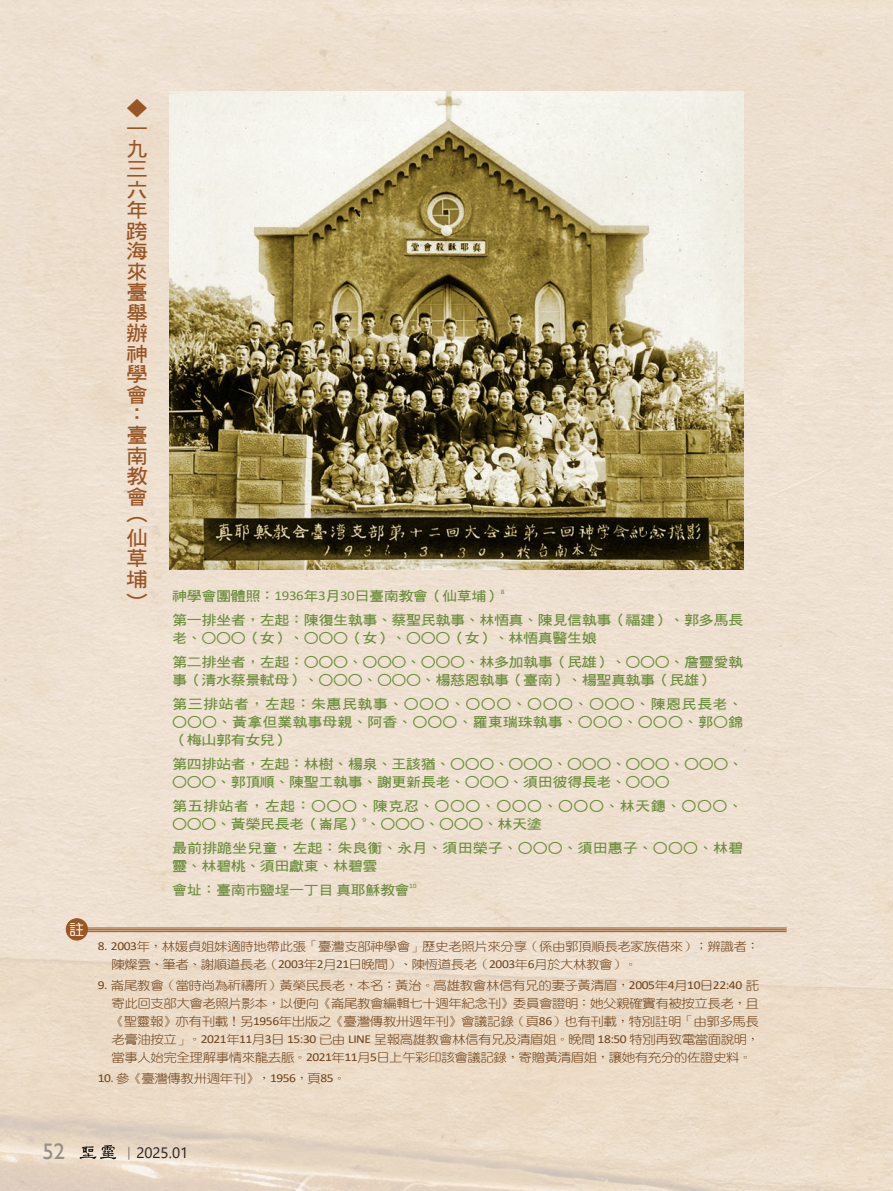
<style>
.page{position:relative;width:893px;height:1191px;background:#fff}
.page>*{position:absolute;margin:0;border:0;box-sizing:border-box;transform-origin:0 0}
.t1{font:22.5px "Gill Sans";color:#959086}
.大標{font:21.9px "DF Hei W7 WIN BF";color:#995524;scale:.93 1}
.大標-2{font:20.25px/20.4px "DF Hei W7 WIN BF";color:#995524;scale:1.08 1}
.t2{font:15px "Segoe UI";color:#231f20}
.註{font:15px "DF Yuan W5 WIN BF";color:#fff}
.圖說_大{font:13.5px/18px "DF Hei W7 WIN BF";letter-spacing:-.025em;color:#6b8d3c;scale:1.11 1}
.圖說_大-2{font:13.5px/18px "DF Hei W7 WIN BF";color:#6b8d3c;scale:1.11 1}
.圖說_大-3{font:13.5px "DF Hei W7 WIN BF";letter-spacing:.03em;color:#6b8d3c;scale:1.11 1}
.註-歷史{font:12.15px/18px "DF Yuan W3 WIN BF";letter-spacing:-.035em;color:#6f431a;scale:1.11 1}
.s1{font-family:"Calibri"}
.s2{font-family:"P Ming Li U"}
.s3{font-family:"Adobe Ming Std";font-weight:300}
</style>
<div class="page">
<img style="left:0;top:0;width:893px;height:1191px">
<div style="left:66px;top:918px;width:22px;height:22px;background:#995524;border-radius:50%"></div>
<div style="left:66px;top:918px;width:22px;height:22px;border:1px solid #995524;border-radius:50%"></div>
<hr style="left:88px;top:927px;width:699px;height:1px;background:#995524">
<hr style="left:88px;top:929px;width:699px;height:1px;background:#995524">
<hr style="left:88px;top:931px;width:699px;height:1px;background:#995524">
<img style="left:169px;top:91px;width:574px;height:479px">
<svg style="left:80px;top:1145px;width:36px;height:14px"></svg>
<p class="註" style="left:69px;top:922px;width:16px">註</p>
<p class="大標" style="left:148px;top:98px;width:23px;rotate:90deg">◆</p>
<p class="大標-2" style="left:126px;top:118px;width:21px">一九三六年跨海來臺舉辦神學會：臺南教會（仙草埔）</p>
<p class="圖說_大" style="left:172px;top:586px;width:301px">神學會團體照：<span class="s1">1936</span>年<span class="s1">3</span>月<span class="s1">30</span>日臺南教會（仙草埔）<sup>8</sup></p>
<p class="圖說_大" style="left:172px;top:610px;width:516px">第一排坐者，左起：陳復生執事、蔡聖民執事、林悟真、陳見信執事（福建）、郭多馬長老、○○○（女）、○○○（女）、○○○（女）、林悟真醫生娘</p>
<p class="圖說_大" style="left:172px;top:652px;width:516px">第二排坐者，左起：○○○、○○○、○○○、林多加執事（民雄）、○○○、詹靈愛執事（清水蔡景軾母）、○○○、○○○、楊慈恩執事（臺南）、楊聖真執事（民雄）</p>
<p class="圖說_大-3" style="left:172px;top:697px;width:516px">第三排站者，左起：朱惠民執事、○○○、○○○、○○○、○○○、陳恩民長老、</p>
<p class="圖說_大-2" style="left:172px;top:712px;width:516px">○○○、黃拿但業執事母親、阿香、○○○、羅東瑞珠執事、○○○、○○○、郭○錦（梅山郭有女兒）</p>
<p class="圖說_大" style="left:172px;top:754px;width:516px">第四排站者，左起：林樹、楊泉、王該猶、○○○、○○○、○○○、○○○、○○○、</p>
<p class="圖說_大" style="left:172px;top:772px;width:450px">○○○、郭頂順、陳聖工執事、謝更新長老、○○○、須田彼得長老、○○○</p>
<p class="圖說_大-3" style="left:172px;top:799px;width:516px">第五排站者，左起：○○○、陳克忍、○○○、○○○、○○○、林天鏸、○○○、</p>
<p class="圖說_大" style="left:172px;top:814px;width:334px">○○○、黃榮民長老（崙尾）<sup>9</sup>、○○○、○○○、林天塗</p>
<p class="圖說_大-2" style="left:172px;top:838px;width:516px">最前排跪坐兒童，左起：朱良衡、永月、須田榮子、○○○、須田惠子、○○○、林碧靈、林碧桃、須田獻東、林碧雲</p>
<p class="圖說_大" style="left:172px;top:880px;width:222px">會址：臺南市鹽埕一丁目真耶穌教會<sup>10</sup></p>
<p class="註-歷史" style="left:111px;top:937px;width:586px;text-indent:-14px"><span class="s1">8. 2003</span>年<span class="s2">，</span>林媛貞姐妹適時地帶此張<span class="s2">「</span>臺灣支部神學會<span class="s2">」</span>歷史老照片來分享<span class="s2">（</span>係由郭頂順長老家族借來<span class="s2">）；</span>辨識者<span class="s2">：</span>陳燦雲<span class="s2">、</span>筆者<span class="s2">、</span>謝順道長老<span class="s2">（</span><span class="s1">2003</span>年<span class="s1">2</span>月<span class="s1">21</span>日晚間<span class="s2">）、</span>陳恆道長老<span class="s2">（</span><span class="s1">2003</span>年<span class="s1">6</span>月於大林教會<span class="s2">）。</span></p>
<p class="註-歷史" style="left:111px;top:976px;width:586px;text-align:justify;text-indent:-13px"><span class="s1">9.</span> 崙尾教會<span class="s2">（</span>當時尚為祈禱所<span class="s2">）</span>黃榮民長老<span class="s2">，</span>本名<span class="s2">：</span>黃治<span class="s2">。</span>高雄教會林信有兄的妻子黃清眉<span class="s2">，</span><span class="s1">2005</span>年<span class="s1">4</span>月<span class="s1">10</span>日<span class="s1">22:40</span> 託寄此回支部大會老照片影本<span class="s2">，</span>以便向<span class="s2">《</span>崙尾教會編輯七十週年紀念刊<span class="s2">》</span>委員會證明<span class="s2">：</span>她父親確實有被按立長老<span class="s2">，</span>且<span class="s2">《</span>聖靈報<span class="s2">》</span>亦有刊載<span class="s2">！</span>另<span class="s1">1956</span>年出版之<span class="s2">《</span>臺灣傳教卅週年刊<span class="s2">》</span>會議記錄<span class="s2">（</span>頁<span class="s1">86</span><span class="s2">）</span>也有刊載<span class="s2">，</span>特別註明<span class="s2">「</span>由郭多馬長老膏油按立<span class="s2">」。</span><span class="s1">2021</span>年<span class="s1">11</span>月<span class="s1">3</span>日 <span class="s1">15:30</span> 已由 <span class="s1">LINE</span> 呈報高雄教會林信有兄及清眉姐<span class="s2">。</span>晚間 <span class="s1">18:50</span> 特別再致電當面說明<span class="s2">，</span>當事人始完全理解事情來龍去脈<span class="s2">。</span><span class="s1">2021</span>年<span class="s1">11</span>月<span class="s1">5</span>日上午彩印該會議記錄<span class="s2">，</span>寄贈黃清眉姐<span class="s2">，</span>讓她有充分的佐證史料<span class="s2">。</span></p>
<p class="註-歷史" style="left:98px;top:1069px;width:225px"><span class="s1">10.</span> 參<span class="s2">《</span>臺灣傳教卅週年刊<span class="s2">》，</span><span class="s1">1956</span><span class="s2">，</span>頁<span class="s1">85</span><span class="s2">。</span></p>
<p class="t1" style="left:43px;top:1138px;width:24px">52</p>
<p class="t2" style="left:121px;top:1138px;width:68px"><span class="s3">｜</span>2025.01</p>
</div>
